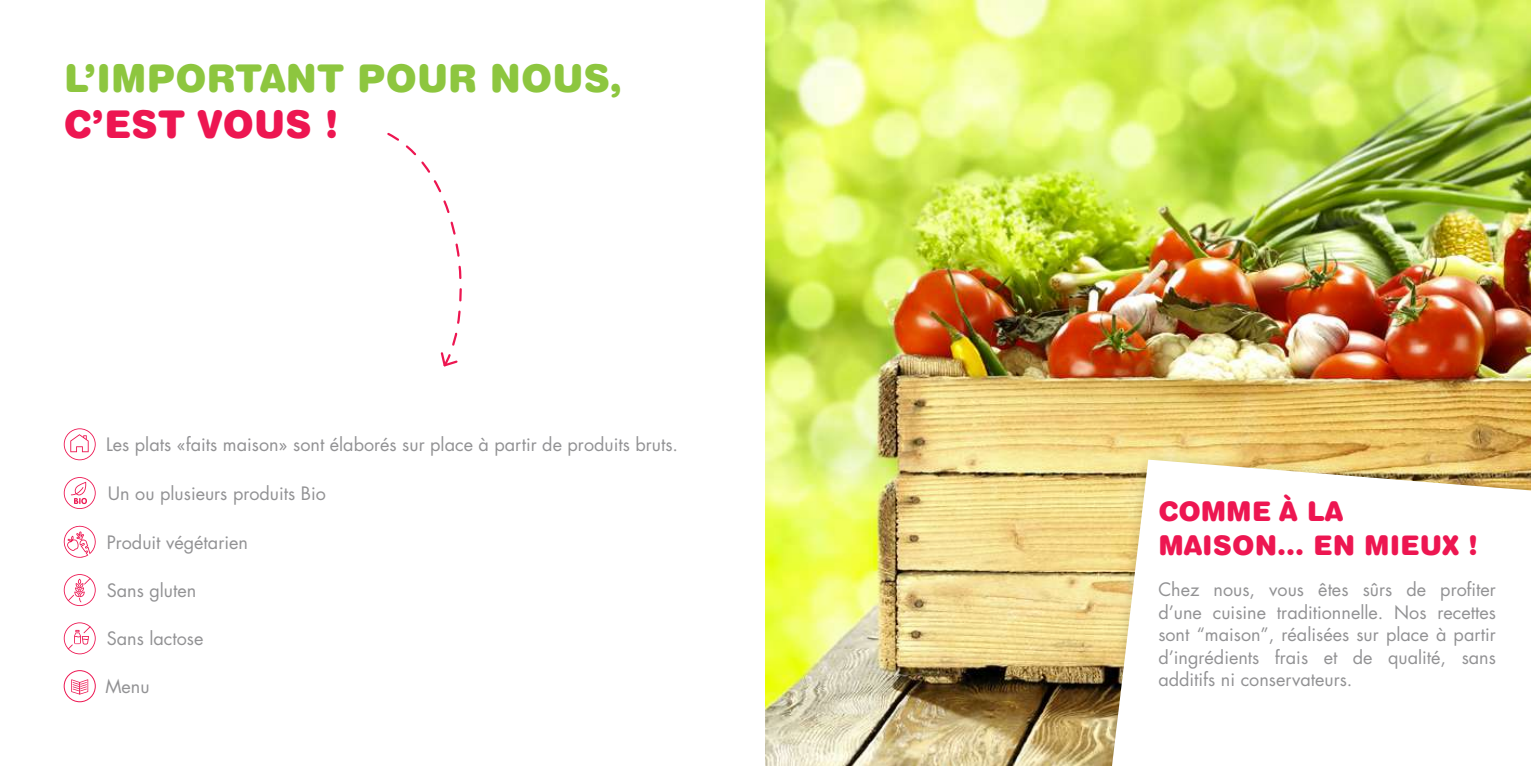
<style>
.page{position:relative;width:1531px;height:766px;background:#fff}
.page>*{position:absolute;margin:0;border:0;box-sizing:border-box;transform-origin:0 0}
.t1{font:900 38.25px "Helvetica Rounded LT Std";color:#8dc63f}
.t2{font:900 38.25px "Helvetica Rounded LT Std";color:#ed1651}
.t3{font:900 27px/33.8px "Helvetica Rounded LT Std";color:#ed1651}
.t4{font:18px/22.5px "Futura Std";color:#929294;text-align:justify}
</style>
<div class="page">
<img style="left:765px;top:0;width:766px;height:765px">
<div style="left:1098px;top:449px;width:433px;height:316px;background:#000;opacity:.2"></div>
<svg style="left:1112px;top:459px;width:419px;height:306px"></svg>
<svg style="left:64px;top:428px;width:32px;height:32px"></svg>
<svg style="left:64px;top:477px;width:32px;height:32px"></svg>
<svg style="left:63px;top:525px;width:33px;height:32px"></svg>
<svg style="left:64px;top:574px;width:32px;height:32px"></svg>
<svg style="left:64px;top:622px;width:32px;height:32px"></svg>
<div style="left:64px;top:670px;width:32px;height:32px;border:1px solid #ed1651;border-radius:50%"></div>
<svg style="left:71px;top:679px;width:17px;height:15px"></svg>
<svg style="left:387px;top:132px;width:75px;height:235px"></svg>
<h1 class="t1" style="left:64px;top:54px;width:560px">L’IMPORTANT POUR NOUS,</h1>
<h1 class="t2" style="left:64px;top:99px;width:276px">C’EST VOUS !</h1>
<p class="t4" style="left:106px;top:433px;width:573px">Les plats «faits maison» sont élaborés sur place à partir de produits bruts.</p>
<p class="t4" style="left:108px;top:482px;width:220px">Un ou plusieurs produits Bio</p>
<p class="t4" style="left:107px;top:531px;width:143px">Produit végétarien</p>
<p class="t4" style="left:107px;top:579px;width:91px">Sans gluten</p>
<p class="t4" style="left:107px;top:627px;width:98px">Sans lactose</p>
<p class="t4" style="left:105px;top:675px;width:46px">Menu</p>
<h2 class="t3" style="left:1158px;top:493px;width:321px">COMME À LA<br>MAISON… EN MIEUX !</h2>
<p class="t4" style="left:1158px;top:578px;width:339px">Chez nous, vous êtes sûrs de profiter d’une cuisine traditionnelle. Nos recettes sont “maison”, réalisées sur place à partir d’ingrédients frais et de qualité, sans additifs ni conservateurs.</p>
</div>
